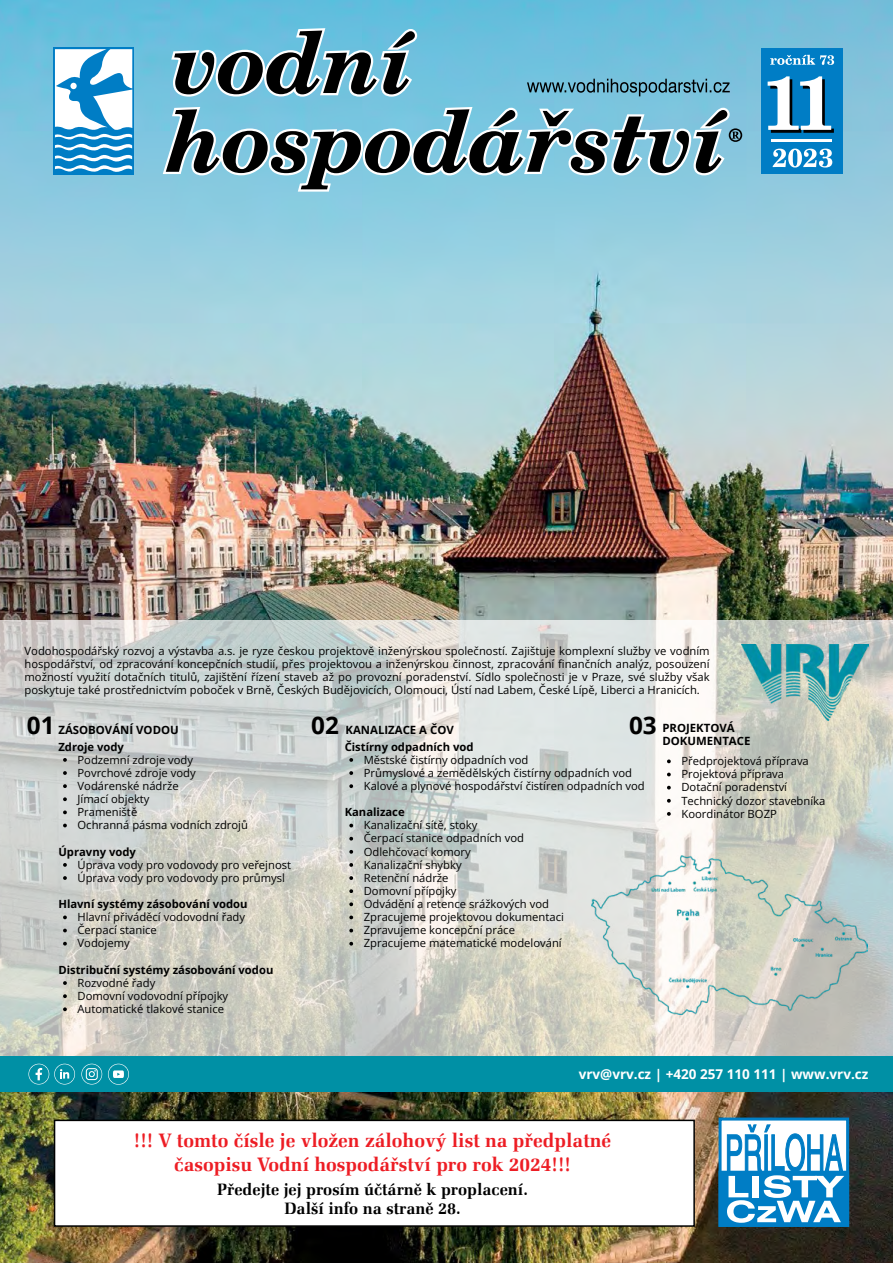
<style>
.page{position:relative;width:893px;height:1263px;background:#fff}
.page>*{position:absolute;margin:0;border:0;box-sizing:border-box;transform-origin:0 0}
.t1{font:700 19.5px/23.4px "Zapf Elliptical 711 AT";color:#ed1d24;text-align:center}
.t2{font:700 16.5px/19.8px "Zapf Elliptical 711 AT";color:#000;text-align:center}
.t3{font:700 13.5px "Open Sans";color:#fff}
.t4{font:700 11.4px/12.3px "Open Sans";color:#000}
.t5{font:11.25px/13.2px "Open Sans";color:#000}
.t6{font:700 11.25px "Open Sans";color:#000}
.s1{font-size:24.3px}
</style>
<div class="page">
<img style="left:0;top:0;width:893px;height:1263px">
<svg style="left:0;top:621px;width:893px;height:435px;background:#d2d4ce"></svg>
<img style="left:741px;top:645px;width:127px;height:75px">
<div style="left:0;top:1056px;width:893px;height:35px;background:#0090a5"></div>
<svg style="left:108px;top:1064px;width:21px;height:21px"></svg>
<svg style="left:81px;top:1064px;width:21px;height:20px"></svg>
<svg style="left:28px;top:1064px;width:47px;height:20px"></svg>
<img style="left:591px;top:856px;width:277px;height:158px">
<svg style="left:63px;top:758px;width:4px;height:4px"></svg>
<svg style="left:63px;top:771px;width:4px;height:4px"></svg>
<svg style="left:63px;top:784px;width:4px;height:4px"></svg>
<svg style="left:63px;top:797px;width:4px;height:4px"></svg>
<svg style="left:63px;top:810px;width:4px;height:4px"></svg>
<svg style="left:63px;top:824px;width:4px;height:3px"></svg>
<svg style="left:63px;top:863px;width:4px;height:4px"></svg>
<svg style="left:63px;top:876px;width:4px;height:4px"></svg>
<svg style="left:63px;top:915px;width:4px;height:4px"></svg>
<svg style="left:63px;top:929px;width:4px;height:3px"></svg>
<svg style="left:63px;top:942px;width:4px;height:3px"></svg>
<svg style="left:63px;top:981px;width:4px;height:4px"></svg>
<svg style="left:63px;top:994px;width:4px;height:4px"></svg>
<svg style="left:63px;top:1007px;width:4px;height:4px"></svg>
<svg style="left:349px;top:758px;width:4px;height:4px"></svg>
<svg style="left:349px;top:771px;width:4px;height:4px"></svg>
<svg style="left:349px;top:784px;width:4px;height:4px"></svg>
<svg style="left:349px;top:824px;width:4px;height:3px"></svg>
<svg style="left:349px;top:837px;width:4px;height:3px"></svg>
<svg style="left:349px;top:850px;width:4px;height:4px"></svg>
<svg style="left:349px;top:863px;width:4px;height:4px"></svg>
<svg style="left:349px;top:876px;width:4px;height:4px"></svg>
<svg style="left:349px;top:889px;width:4px;height:4px"></svg>
<svg style="left:349px;top:902px;width:4px;height:4px"></svg>
<svg style="left:349px;top:915px;width:4px;height:4px"></svg>
<svg style="left:349px;top:929px;width:4px;height:3px"></svg>
<svg style="left:349px;top:942px;width:4px;height:3px"></svg>
<svg style="left:667px;top:759px;width:4px;height:4px"></svg>
<svg style="left:667px;top:773px;width:4px;height:3px"></svg>
<svg style="left:667px;top:786px;width:4px;height:3px"></svg>
<svg style="left:667px;top:799px;width:4px;height:4px"></svg>
<svg style="left:667px;top:812px;width:4px;height:4px"></svg>
<svg style="left:168px;top:25px;width:252px;height:75px;background:#6392a3"></svg>
<svg style="left:160px;top:104px;width:572px;height:91px;background:#84c9df"></svg>
<svg style="left:527px;top:79px;width:203px;height:17px;background:#5a93a7"></svg>
<svg style="left:166px;top:109px;width:576px;height:80px;background:#6e96a4"></svg>
<svg style="left:53px;top:47px;width:81px;height:127px"></svg>
<svg style="left:55px;top:49px;width:77px;height:123px"></svg>
<div style="left:761px;top:48px;width:81px;height:125px;background:#007dc5"></div>
<hr style="left:771px;top:139px;width:61px;height:3px;background:#fff">
<svg style="left:770px;top:55px;width:64px;height:10px"></svg>
<svg style="left:773px;top:149px;width:59px;height:19px"></svg>
<svg style="left:768px;top:76px;width:66px;height:57px"></svg>
<div style="left:54px;top:1119px;width:641px;height:108px;background:#fff;border:2px solid #000"></div>
<div style="left:719px;top:1117px;width:130px;height:110px;background:#fff;border:3px solid #007dc5"></div>
<div style="left:719px;top:1171px;width:130px;height:56px;background:#007dc5"></div>
<svg style="left:727px;top:1124px;width:117px;height:99px"></svg>
<p class="t5" style="left:25px;top:644px;width:687px;text-align:justify">Vodohospodářský rozvoj a výstavba a.s. je ryze českou projektově inženýrskou společností. Zajištuje komplexní služby ve vodním hospodářství, od zpracování koncepčních studií, přes projektovou a inženýrskou činnost, zpracování finančních analýz, posouzení možností využití dotačních titulů, zajištění řízení staveb až po provozní poradenství. Sídlo společnosti je v Praze, své služby však poskytuje také prostřednictvím poboček v Brně, Českých Budějovicích, Olomouci, Ústí nad Labem, České Lípě, Liberci a Hranicích.</p>
<p class="t4" style="left:27px;top:723px;width:153px"><span class="s1">01</span> ZÁSOBOVÁNÍ VODOU</p>
<p class="t6" style="left:58px;top:738px;width:67px">Zdroje vody</p>
<p class="t5" style="left:78px;top:753px;width:172px">Podzemní zdroje vody<br>Povrchové zdroje vody<br>Vodárenské nádrže<br>Jímací objekty<br>Prameniště<br>Ochranná pásma vodních zdrojů</p>
<p class="t6" style="left:58px;top:843px;width:79px">Úpravny vody</p>
<p class="t5" style="left:78px;top:858px;width:215px">Úprava vody pro vodovody pro veřejnost<br>Úprava vody pro vodovody pro průmysl</p>
<p class="t5" style="left:78px;top:910px;width:169px">Hlavní přiváděcí vodovodní řady<br>Čerpací stanice<br>Vodojemy</p>
<p class="t5" style="left:78px;top:976px;width:152px">Rozvodné řady<br>Domovní vodovodní přípojky<br>Automatické tlakové stanice</p>
<p class="t6" style="left:58px;top:896px;width:191px">Hlavní systémy zásobování vodou</p>
<p class="t6" style="left:58px;top:962px;width:217px">Distribuční systémy zásobování vodou</p>
<p class="t4" style="left:311px;top:723px;width:144px"><span class="s1">02</span> KANALIZACE A ČOV</p>
<p class="t4" style="left:662px;top:722px;width:90px;text-indent:-33px"><span class="s1">03</span> PROJEKTOVÁ<br>DOKUMENTACE</p>
<p class="t6" style="left:345px;top:738px;width:130px">Čistírny odpadních vod</p>
<p class="t5" style="left:364px;top:753px;width:282px">Městské čistírny odpadních vod<br>Průmyslové a zemědělských čistírny odpadních vod<br>Kalové a plynové hospodářství čistíren odpadních vod</p>
<p class="t5" style="left:364px;top:818px;width:202px">Kanalizační sítě, stoky<br>Čerpací stanice odpadních vod<br>Odlehčovací komory<br>Kanalizační shybky<br>Retenční nádrže<br>Domovní přípojky<br>Odvádění a retence srážkových vod<br>Zpracujeme projektovou dokumentaci<br>Zpravujeme koncepční práce<br>Zpracujeme matematické modelování</p>
<p class="t5" style="left:681px;top:754px;width:145px">Předprojektová příprava<br>Projektová příprava<br>Dotační poradenství<br>Technický dozor stavebníka<br>Koordinátor BOZP</p>
<p class="t6" style="left:345px;top:804px;width:62px">Kanalizace</p>
<p class="t3" style="left:579px;top:1064px;width:291px">vrv@vrv.cz | +420 257 110 111 | www.vrv.cz</p>
<h1 class="t1" style="left:134px;top:1128px;width:479px">!!! V tomto čísle je vložen zálohový list na předplatné časopisu Vodní hospodářství pro rok 2024!!!</h1>
<h2 class="t2" style="left:217px;top:1179px;width:312px">Předejte jej prosím účtárně k proplacení.<br>Další info na straně 28.</h2>
</div>
